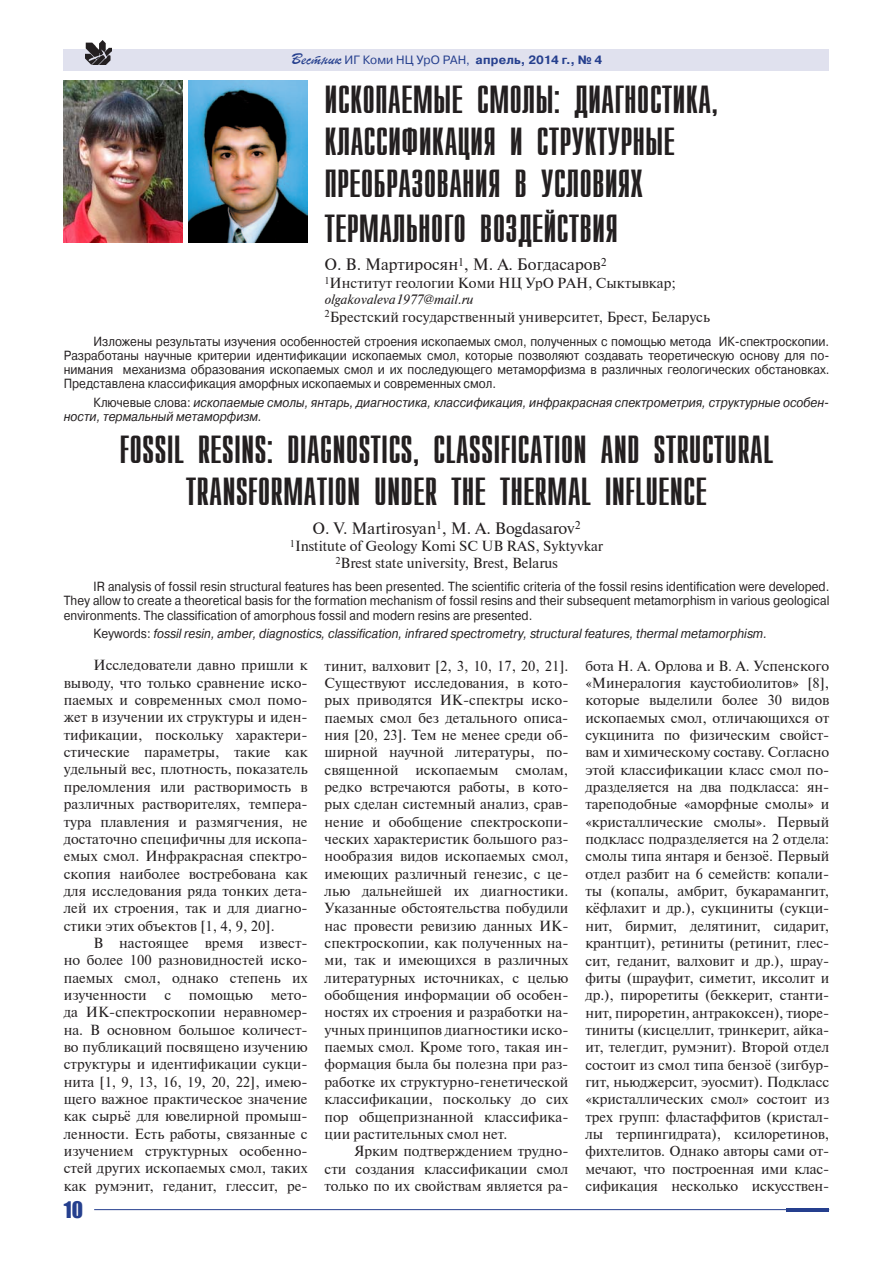
<style>
.page{position:relative;width:893px;height:1263px;background:#fff}
.page>*{position:absolute;margin:0;border:0;box-sizing:border-box;transform-origin:0 0}
.t1{font:39px/43px "Compact CTT";color:#231f20}
.t2{font:21px "Impact";color:#253f8e}
.t3{font:16.5px "Newton WINC";color:#231f20}
.t4{font:14.55px/17.4px "Newton WINC";color:#231f20;text-align:justify}
.t5{font:italic 13.5px "Newton WINC";color:#231f20}
.t6{font:13.2px/14.2px "Pragmatica WINC";color:#231f20;text-align:justify;scale:.9 1}
.t7{font:italic 13.2px/14.2px "Pragmatica WINC";color:#231f20;scale:.9 1}
.t8{font:700 12px "Pragmatica WINC";letter-spacing:.015em;color:#253f8e}
.s1{font-family:"Parsek CTT";font-weight:400;font-size:15px}
.s2{font-weight:400}
.s3{font-style:normal}
</style>
<div class="page">
<hr style="left:94px;top:1209px;width:735px;height:1px;background:#253f8e">
<hr style="left:787px;top:1208px;width:42px;height:3px;background:#253f8e">
<div style="left:64px;top:49px;width:765px;height:21px;background:#e0e1ee"></div>
<img style="left:85px;top:40px;width:26px;height:24px">
<img style="left:64px;top:81px;width:119px;height:161px">
<img style="left:189px;top:81px;width:119px;height:161px">
<p class="t8" style="left:291px;top:53px;width:313px"><span class="s1">Вестник</span> <span class="s2">ИГ Коми НЦ УрО РАН,</span> апрель, 2014 г., № 4</p>
<h1 class="t1" style="left:325px;top:80px;width:395px">ИСКОПАЕМЫЕ СМОЛЫ: ДИАГНОСТИКА,<br>КЛАССИФИКАЦИЯ И СТРУКТУРНЫЕ<br>ПРЕОБРАЗОВАНИЯ В УСЛОВИЯХ<br>ТЕРМАЛЬНОГО ВОЗДЕЙСТВИЯ</h1>
<p class="t3" style="left:325px;top:256px;width:283px">О. В. Мартиросян<sup>1</sup>, М. А. Богдасаров<sup>2</sup></p>
<p class="t4" style="left:325px;top:274px;width:353px"><sup>1</sup>Институт геологии Коми НЦ УрО РАН, Сыктывкар;</p>
<p class="t5" style="left:325px;top:292px;width:150px">olgakovaleva1977@mail.ru</p>
<p class="t4" style="left:325px;top:308px;width:387px"><sup>2</sup>Брестский государственный университет, Брест, Беларусь</p>
<p class="t6" style="left:64px;top:334px;width:852px;text-indent:30px">Изложены результаты изучения особенностей строения ископаемых смол, полученных с помощью метода ИК-спектроскопии.<br>Разработаны научные критерии идентификации ископаемых смол, которые позволяют создавать теоретическую основу для по&shy;нимания механизма образования ископаемых смол и их последующего метаморфизма в различных геологических обстановках.<br>Представлена классификация аморфных ископаемых и современных смол.</p>
<p class="t7" style="left:64px;top:395px;width:852px;text-indent:30px"><span class="s3">Ключевые слова:</span> ископаемые смолы, янтарь, диагностика, классификация, инфракрасная спектрометрия, структурные особен&shy;ности, термальный метаморфизм.</p>
<h1 class="t1" style="left:120px;top:430px;width:655px;line-height:42px;text-align:center">FOSSIL RESINS: DIAGNOSTICS, CLASSIFICATION AND STRUCTURAL<br>TRANSFORMATION UNDER THE THERMAL INFLUENCE</h1>
<p class="t3" style="left:312px;top:519px;width:269px">О. V. Martirosyan<sup>1</sup>, M. A. Bogdasarov<sup>2</sup></p>
<p class="t4" style="left:290px;top:537px;width:315px;text-align:center"><sup>1</sup>Institute of Geology Komi SC UB RAS, Syktyvkar<br><sup>2</sup>Brest state university, Brest, Belarus</p>
<p class="t6" style="left:64px;top:580px;width:852px;text-indent:30px">IR analysis of fossil resin structural features has been presented. The scientific criteria of the fossil resins identification were developed.<br>They allow to create a theoretical basis for the formation mechanism of fossil resins and their subsequent metamorphism in various geological environments. The classification of amorphous fossil and modern resins are presented.</p>
<p class="t7" style="left:94px;top:627px;width:750px"><span class="s3">Keywords:</span> fossil resin, amber, diagnostics, classification, infrared spectrometry, structural features, thermal metamorphism.</p>
<p class="t4" style="left:64px;top:657px;width:245px;text-indent:30px">Исследователи давно пришли к выводу, что только сравнение иско&shy;паемых и современных смол помо&shy;жет в изучении их структуры и иден&shy;тификации, поскольку характери&shy;стические параметры, такие как удельный вес, плотность, показатель преломления или растворимость в различных растворителях, темпера&shy;тура плавления и размягчения, не достаточно специфичны для ископа&shy;емых смол. Инфракрасная спектро&shy;скопия наиболее востребована как для исследования ряда тонких дета&shy;лей их строения, так и для диагно&shy;стики этих объектов [1, 4, 9, 20].</p>
<p class="t4" style="left:64px;top:934px;width:245px;text-indent:30px">В настоящее время извест&shy;но более 100 разновидностей иско&shy;паемых смол, однако степень их изученности с помощью мето&shy;да ИК-спектроскопии неравномер&shy;на. В основном большое количест&shy;во публикаций посвящено изучению структуры и идентификации сукци&shy;нита [1, 9, 13, 16, 19, 20, 22], имею&shy;щего важное практическое значение как сырьё для ювелирной промыш&shy;ленности. Есть работы, связанные с изучением структурных особенно&shy;стей других ископаемых смол, таких как румэнит, геданит, глессит, ре-</p>
<h2 class="t2" style="left:64px;top:1193px;width:21px">10</h2>
<p class="t4" style="left:325px;top:657px;width:245px">тинит, валховит [2, 3, 10, 17, 20, 21].<br>Существуют исследования, в кото&shy;рых приводятся ИК-спектры иско&shy;паемых смол без детального описа&shy;ния [20, 23]. Тем не менее среди об&shy;ширной научной литературы, по&shy;священной ископаемым смолам, редко встречаются работы, в кото&shy;рых сделан системный анализ, срав&shy;нение и обобщение спектроскопи&shy;ческих характеристик большого раз&shy;нообразия видов ископаемых смол, имеющих различный генезис, с це&shy;лью дальнейшей их диагностики.<br>Указанные обстоятельства побудили нас провести ревизию данных ИК&shy;спектроскопии, как полученных на&shy;ми, так и имеющихся в различных литературных источниках, с целью обобщения информации об особен&shy;ностях их строения и разработки на&shy;учных принципов диагностики иско&shy;паемых смол. Кроме того, такая ин&shy;формация была бы полезна при раз&shy;работке их структурно-генетической классификации, поскольку до сих пор общепризнанной классифика&shy;ции растительных смол нет.</p>
<p class="t4" style="left:325px;top:1142px;width:245px;text-indent:30px">Ярким подтверждением трудно&shy;сти создания классификации смол только по их свойствам является ра-</p>
<p class="t4" style="left:585px;top:657px;width:245px">бота Н. А. Орлова и В. А. Успенского «Минералогия каустобиолитов» [8], которые выделили более 30 видов ископаемых смол, отличающихся от сукцинита по физическим свойст&shy;вам и химическому составу. Согласно этой классификации класс смол по&shy;дразделяется на два подкласса: ян&shy;тареподобные «аморфные смолы» и «кристаллические смолы». Первый подкласс подразделяется на 2 отдела: смолы типа янтаря и бензоё. Первый отдел разбит на 6 семейств: копали&shy;ты (копалы, амбрит, букарамангит, кёфлахит и др.), сукциниты (сукци&shy;нит, бирмит, делятинит, сидарит, крантцит), ретиниты (ретинит, глес&shy;сит, геданит, валховит и др.), шрау&shy;фиты (шрауфит, симетит, иксолит и др.), пироретиты (беккерит, станти&shy;нит, пироретин, антракоксен), тиоре&shy;тиниты (кисцеллит, тринкерит, айка&shy;ит, телегдит, румэнит). Второй отдел состоит из смол типа бензоё (зигбур&shy;гит, ньюджерсит, эуосмит). Подкласс «кристаллических смол» состоит из трех групп: фластаффитов (кристал&shy;лы терпингидрата), ксилоретинов, фихтелитов. Однако авторы сами от&shy;мечают, что построенная ими клас&shy;сификация несколько искусствен-</p>
</div>
